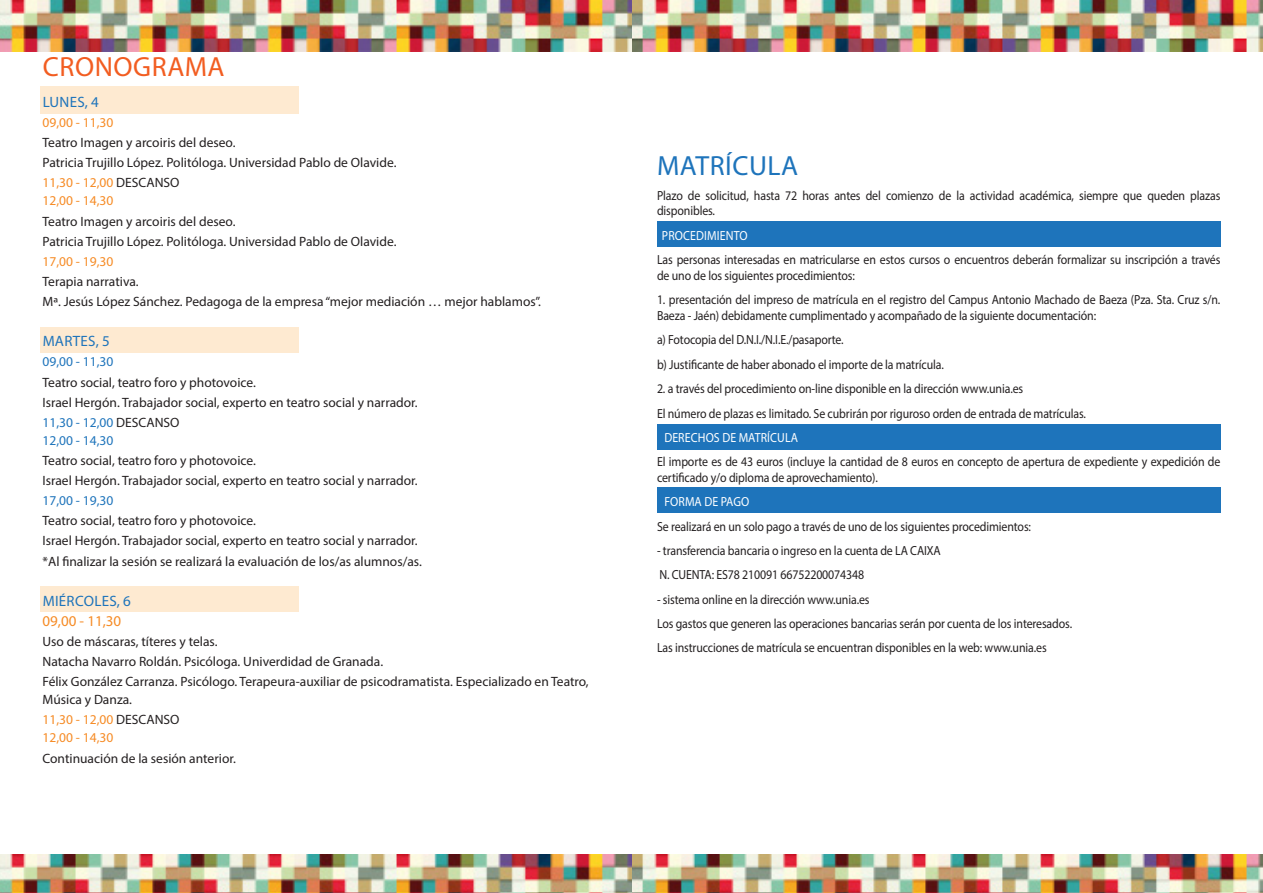
<style>
.page{position:relative;width:1263px;height:893px;background:#fff}
.page>*{position:absolute;margin:0;border:0;box-sizing:border-box;transform-origin:0 0}
.t1{font:27.75px "Myriad Pro";letter-spacing:.02em;color:#f25d21}
.t2{font:27.75px "Myriad Pro";letter-spacing:.02em;color:#1e74bb}
.t3{font:15px "Myriad Pro";letter-spacing:.02em;color:#1e74bb}
.t4{font:15px "Myriad Pro";color:#f68b25}
.t5{font:13.5px/18px "Myriad Pro";color:#231f20}
.t6{font:13.5px/18px "Myriad Pro";color:#f68b25}
.t7{font:13.5px/18px "Myriad Pro";color:#1e74bb}
.t8{font:13.2px/15.9px "Myriad Pro";letter-spacing:-.01em;color:#231f20;scale:.9 1}
.t9{font:13.2px "Myriad Pro";letter-spacing:.01em;color:#fff;scale:.9 1}
.s1{color:#231f20}
</style>
<div class="page">
<div style="left:40px;top:586px;width:259px;height:26px;background:#feead1"></div>
<div style="left:40px;top:86px;width:259px;height:27px;background:#feead1"></div>
<div style="left:40px;top:327px;width:259px;height:26px;background:#feead1"></div>
<img style="left:0;top:0;width:1263px;height:51px">
<img style="left:0;top:854px;width:1263px;height:39px">
<div style="left:657px;top:221px;width:563px;height:26px;background:#1e74bb"></div>
<div style="left:657px;top:424px;width:563px;height:25px;background:#1e74bb"></div>
<div style="left:657px;top:487px;width:563px;height:25px;background:#1e74bb"></div>
<p class="t1" style="left:43px;top:50px;width:183px">CRONOGRAMA</p>
<p class="t3" style="left:43px;top:93px;width:58px">LUNES, 4</p>
<p class="t6" style="left:43px;top:113px;width:72px">09,00 - 11,30</p>
<p class="t5" style="left:43px;top:133px;width:194px">Teatro Imagen y arcoiris del deseo.</p>
<p class="t5" style="left:43px;top:153px;width:355px">Patricia Trujillo López. Politóloga. Universidad Pablo de Olavide.</p>
<p class="t6" style="left:43px;top:174px;width:138px">11,30 - 12,00 <span class="s1">DESCANSO<br></span>12,00 - 14,30</p>
<p class="t5" style="left:43px;top:212px;width:194px">Teatro Imagen y arcoiris del deseo.</p>
<p class="t5" style="left:43px;top:232px;width:355px">Patricia Trujillo López. Politóloga. Universidad Pablo de Olavide.</p>
<p class="t6" style="left:43px;top:252px;width:72px">17,00 - 19,30</p>
<p class="t5" style="left:43px;top:272px;width:98px">Terapia narrativa.</p>
<p class="t5" style="left:43px;top:292px;width:500px">Mª. Jesús López Sánchez. Pedagoga de la empresa “mejor mediación … mejor hablamos”.</p>
<p class="t3" style="left:43px;top:332px;width:69px">MARTES, 5</p>
<p class="t7" style="left:43px;top:353px;width:72px">09,00 - 11,30</p>
<p class="t5" style="left:43px;top:373px;width:215px">Teatro social, teatro foro y photovoice.</p>
<p class="t5" style="left:43px;top:393px;width:377px">Israel Hergón. Trabajador social, experto en teatro social y narrador.</p>
<p class="t7" style="left:43px;top:413px;width:138px">11,30 - 12,00 <span class="s1">DESCANSO<br></span>12,00 - 14,30</p>
<p class="t5" style="left:43px;top:451px;width:215px">Teatro social, teatro foro y photovoice.</p>
<p class="t5" style="left:43px;top:471px;width:377px">Israel Hergón. Trabajador social, experto en teatro social y narrador.</p>
<p class="t7" style="left:43px;top:491px;width:72px">17,00 - 19,30</p>
<p class="t5" style="left:43px;top:512px;width:215px">Teatro social, teatro foro y photovoice.</p>
<p class="t5" style="left:43px;top:532px;width:377px">Israel Hergón. Trabajador social, experto en teatro social y narrador.</p>
<p class="t5" style="left:43px;top:552px;width:381px">*Al finalizar la sesión se realizará la evaluación de los/as alumnos/as.</p>
<p class="t3" style="left:43px;top:591px;width:90px">MIÉRCOLES, 6</p>
<p class="t4" style="left:43px;top:612px;width:80px">09,00 - 11,30</p>
<p class="t5" style="left:43px;top:632px;width:176px">Uso de máscaras, títeres y telas.</p>
<p class="t5" style="left:43px;top:652px;width:342px">Natacha Navarro Roldán. Psicóloga. Univerdidad de Granada.</p>
<p class="t5" style="left:43px;top:673px;width:548px">Félix González Carranza. Psicólogo. Terapeura-auxiliar de psicodramatista. Especializado en Teatro,<br>Música y Danza.</p>
<p class="t6" style="left:43px;top:711px;width:138px">11,30 - 12,00 <span class="s1">DESCANSO<br></span>12,00 - 14,30</p>
<p class="t5" style="left:43px;top:749px;width:195px">Continuación de la sesión anterior.</p>
<p class="t2" style="left:657px;top:149px;width:143px">MATRÍCULA</p>
<p class="t8" style="left:657px;top:187px;width:627px">Plazo de solicitud, hasta 72 horas antes del comienzo de la actividad académica, siempre que queden plazas disponibles.</p>
<p class="t9" style="left:662px;top:227px;width:97px">PROCEDIMIENTO</p>
<p class="t8" style="left:657px;top:251px;width:627px">Las personas interesadas en matricularse en estos cursos o encuentros deberán formalizar su inscripción a través de uno de los siguientes procedimientos:</p>
<p class="t8" style="left:657px;top:292px;width:627px">1. presentación del impreso de matrícula en el registro del Campus Antonio Machado de Baeza (Pza. Sta. Cruz s/n.<br>Baeza - Jaén) debidamente cumplimentado y acompañado de la siguiente documentación:</p>
<p class="t8" style="left:657px;top:332px;width:209px">a) Fotocopia del D.N.I./N.I.E./pasaporte.</p>
<p class="t8" style="left:657px;top:356px;width:320px">b) Justificante de haber abonado el importe de la matrícula.</p>
<p class="t8" style="left:657px;top:381px;width:408px">2. a través del procedimiento on-line disponible en la dirección www.unia.es</p>
<p class="t8" style="left:657px;top:405px;width:478px">El número de plazas es limitado. Se cubrirán por riguroso orden de entrada de matrículas.</p>
<p class="t9" style="left:664px;top:429px;width:150px">DERECHOS DE MATRÍCULA</p>
<p class="t8" style="left:657px;top:454px;width:627px">El importe es de 43 euros (incluye la cantidad de 8 euros en concepto de apertura de expediente y expedición de certificado y/o diploma de aprovechamiento).</p>
<p class="t9" style="left:664px;top:494px;width:96px">FORMA DE PAGO</p>
<p class="t8" style="left:657px;top:518px;width:417px">Se realizará en un solo pago a través de uno de los siguientes procedimientos:</p>
<p class="t8" style="left:657px;top:542px;width:317px">- transferencia bancaria o ingreso en la cuenta de LA CAIXA</p>
<p class="t8" style="left:659px;top:567px;width:229px">N. CUENTA: ES78 210091 66752200074348</p>
<p class="t8" style="left:657px;top:591px;width:238px">- sistema online en la dirección www.unia.es</p>
<p class="t8" style="left:657px;top:615px;width:463px">Los gastos que generen las operaciones bancarias serán por cuenta de los interesados.</p>
<p class="t8" style="left:657px;top:640px;width:434px">Las instrucciones de matrícula se encuentran disponibles en la web: www.unia.es</p>
</div>
